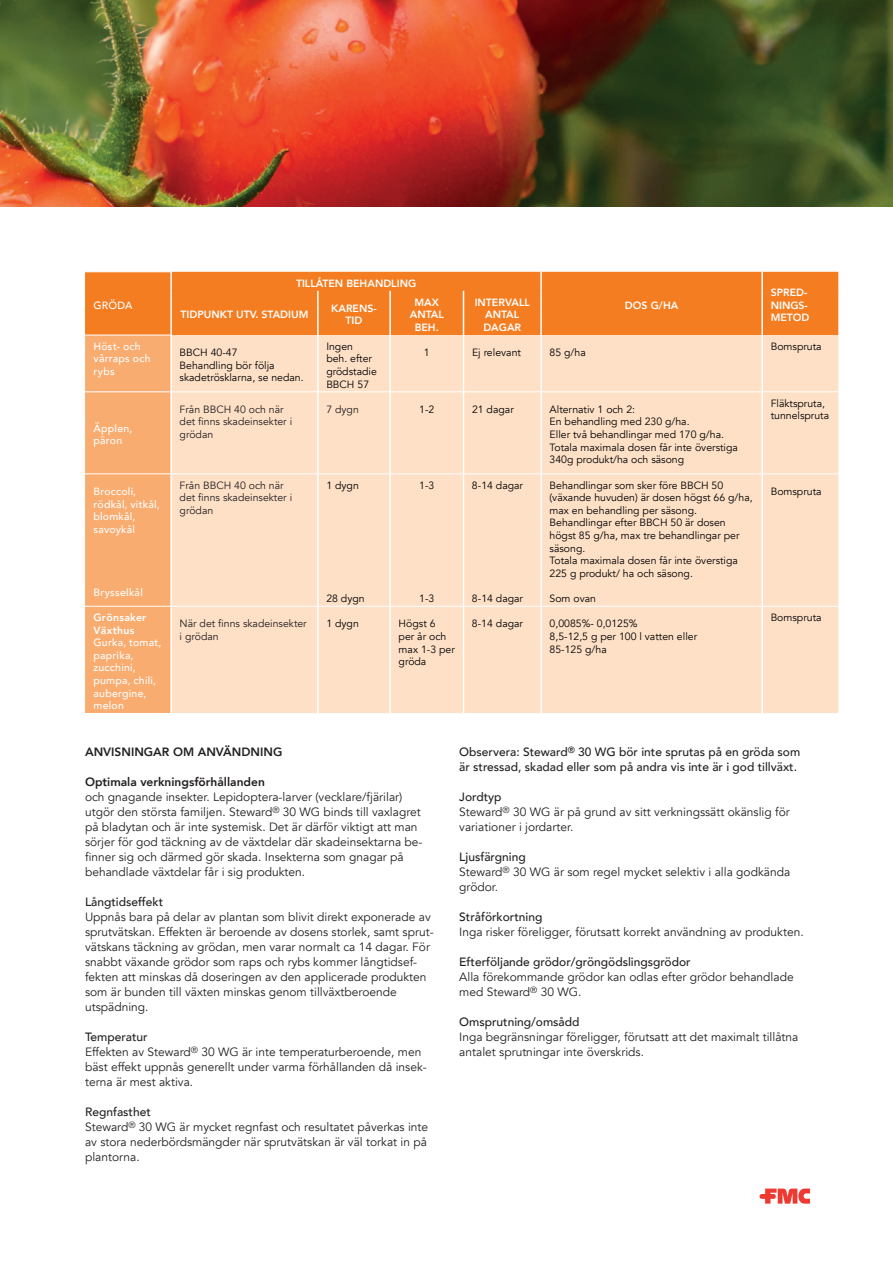
<style>
.page{position:relative;width:893px;height:1263px;background:#fff}
.page>*{position:absolute;margin:0;border:0;box-sizing:border-box;transform-origin:0 0}
.t1{font:12px/15px "Avenir";color:#231f20}
.t2{font:500 12px/15px "Avenir";color:#231f20}
.t3{font:800 12px "Avenir";color:#231f20}
.t4{font:10.5px/12.6px "Avenir";color:#000}
.t5{font:500 10.5px/12.6px "Avenir";letter-spacing:.025em;color:#fff}
.t6{font:10.5px/12.6px "Avenir";color:#231f20}
.t7{font:800 10.5px/12.6px "Avenir";color:#fff;text-align:center}
.t8{font:800 10.5px/12.6px "Avenir";letter-spacing:.03em;color:#fff}
.s1{font-weight:500}
</style>
<div class="page">
<img style="left:0;top:0;width:893px;height:206px">
<div style="left:85px;top:272px;width:753px;height:63px;background:#f47d21"></div>
<div style="left:85px;top:336px;width:85px;height:377px;background:#f9ac70"></div>
<div style="left:172px;top:335px;width:666px;height:378px;background:#fee0c7"></div>
<hr style="left:85px;top:272px;width:87px;height:1px;background:#fff">
<hr style="left:85px;top:392px;width:85px;height:1px;background:#fff">
<hr style="left:85px;top:474px;width:85px;height:1px;background:#fff">
<hr style="left:85px;top:606px;width:85px;height:1px;background:#fff">
<hr style="left:172px;top:392px;width:145px;height:1px;background:#fff">
<hr style="left:319px;top:392px;width:70px;height:1px;background:#fff">
<hr style="left:391px;top:392px;width:72px;height:1px;background:#fff">
<hr style="left:464px;top:392px;width:76px;height:1px;background:#fff">
<hr style="left:542px;top:392px;width:219px;height:1px;background:#fff">
<hr style="left:763px;top:392px;width:75px;height:1px;background:#fff">
<hr style="left:172px;top:474px;width:145px;height:1px;background:#fff">
<hr style="left:319px;top:474px;width:70px;height:1px;background:#fff">
<hr style="left:391px;top:474px;width:72px;height:1px;background:#fff">
<hr style="left:464px;top:474px;width:76px;height:1px;background:#fff">
<hr style="left:542px;top:474px;width:219px;height:1px;background:#fff">
<hr style="left:763px;top:474px;width:75px;height:1px;background:#fff">
<hr style="left:172px;top:606px;width:145px;height:1px;background:#fff">
<hr style="left:319px;top:606px;width:70px;height:1px;background:#fff">
<hr style="left:391px;top:606px;width:72px;height:1px;background:#fff">
<hr style="left:464px;top:606px;width:76px;height:1px;background:#fff">
<hr style="left:542px;top:606px;width:219px;height:1px;background:#fff">
<hr style="left:763px;top:606px;width:75px;height:1px;background:#fff">
<svg style="left:170px;top:272px;width:2px;height:19px"></svg>
<svg style="left:540px;top:272px;width:2px;height:19px"></svg>
<svg style="left:761px;top:272px;width:2px;height:19px"></svg>
<svg style="left:838px;top:272px;width:1px;height:19px"></svg>
<hr style="left:170px;top:291px;width:2px;height:44px;background:#fff">
<hr style="left:317px;top:291px;width:2px;height:44px;background:#fff">
<hr style="left:389px;top:291px;width:2px;height:44px;background:#fff">
<hr style="left:463px;top:291px;width:1px;height:44px;background:#fff">
<hr style="left:540px;top:291px;width:2px;height:44px;background:#fff">
<hr style="left:761px;top:291px;width:2px;height:44px;background:#fff">
<hr style="left:317px;top:335px;width:2px;height:57px;background:#fff">
<hr style="left:389px;top:335px;width:2px;height:57px;background:#fff">
<hr style="left:463px;top:335px;width:1px;height:57px;background:#fff">
<hr style="left:540px;top:335px;width:2px;height:57px;background:#fff">
<hr style="left:761px;top:335px;width:2px;height:57px;background:#fff">
<hr style="left:317px;top:392px;width:2px;height:82px;background:#fff">
<hr style="left:389px;top:392px;width:2px;height:82px;background:#fff">
<hr style="left:463px;top:392px;width:1px;height:82px;background:#fff">
<hr style="left:540px;top:392px;width:2px;height:82px;background:#fff">
<hr style="left:761px;top:392px;width:2px;height:82px;background:#fff">
<hr style="left:317px;top:474px;width:2px;height:132px;background:#fff">
<hr style="left:389px;top:474px;width:2px;height:132px;background:#fff">
<hr style="left:463px;top:474px;width:1px;height:132px;background:#fff">
<hr style="left:540px;top:474px;width:2px;height:132px;background:#fff">
<hr style="left:761px;top:474px;width:2px;height:132px;background:#fff">
<hr style="left:317px;top:606px;width:2px;height:107px;background:#fff">
<hr style="left:389px;top:606px;width:2px;height:107px;background:#fff">
<hr style="left:463px;top:606px;width:1px;height:107px;background:#fff">
<hr style="left:540px;top:606px;width:2px;height:107px;background:#fff">
<hr style="left:761px;top:606px;width:2px;height:107px;background:#fff">
<svg style="left:759px;top:1188px;width:51px;height:15px"></svg>
<p class="t5" style="left:94px;top:298px;width:41px">GRÖDA</p>
<p class="t7" style="left:296px;top:277px;width:122px">TILLÅTEN BEHANDLING</p>
<p class="t7" style="left:771px;top:286px;width:39px;text-align:left">SPRED-<br>NINGS-</p>
<p class="t7" style="left:331px;top:302px;width:47px">KARENS-<br>TID</p>
<p class="t7" style="left:410px;top:296px;width:36px">MAX<br>ANTAL<br>BEH.</p>
<p class="t7" style="left:475px;top:296px;width:57px">INTERVALL<br>ANTAL<br>DAGAR</p>
<p class="t7" style="left:625px;top:299px;width:55px">DOS G/HA</p>
<p class="t7" style="left:181px;top:308px;width:129px">TIDPUNKT UTV. STADIUM</p>
<p class="t7" style="left:771px;top:311px;width:40px">METOD</p>
<p class="t5" style="left:94px;top:339px;width:59px">Höst- och vårraps och rybs</p>
<p class="t4" style="left:180px;top:346px;width:126px">BBCH 40-47<br>Behandling bör följa skadetrösklarna, se nedan.</p>
<p class="t4" style="left:326px;top:340px;width:52px">Ingen<br>beh. efter grödstadie<br>BBCH 57</p>
<p class="t4" style="left:424px;top:346px;width:7px">1</p>
<p class="t4" style="left:472px;top:346px;width:50px">Ej relevant</p>
<p class="t4" style="left:550px;top:346px;width:38px">85 g/ha</p>
<p class="t4" style="left:771px;top:340px;width:52px">Bomspruta</p>
<p class="t5" style="left:94px;top:421px;width:40px">Äpplen, päron</p>
<p class="t5" style="left:94px;top:484px;width:68px">Broccoli, rödkål, vitkål, blomkål, savoykål</p>
<p class="t5" style="left:94px;top:585px;width:51px">Brysselkål</p>
<p class="t8" style="left:94px;top:611px;width:54px">Grönsaker<br>Växthus</p>
<p class="t5" style="left:94px;top:636px;width:69px">Gurka, tomat, paprika, zucchini, pumpa, chili, aubergine, melon</p>
<p class="t6" style="left:180px;top:403px;width:114px">Från BBCH 40 och när det finns skadeinsekter i grödan</p>
<p class="t6" style="left:326px;top:403px;width:34px">7 dygn</p>
<p class="t4" style="left:419px;top:403px;width:17px">1-2</p>
<p class="t4" style="left:472px;top:403px;width:43px">21 dagar</p>
<p class="t4" style="left:550px;top:403px;width:190px">Alternativ 1 och 2:<br>En behandling med 230 g/ha.<br>Eller två behandlingar med 170 g/ha.<br>Totala maximala dosen får inte överstiga<br>340g produkt/ha och säsong</p>
<p class="t4" style="left:771px;top:397px;width:60px">Fläktspruta, tunnelspruta</p>
<p class="t6" style="left:180px;top:479px;width:114px">Från BBCH 40 och när det finns skadeinsekter i grödan</p>
<p class="t4" style="left:326px;top:479px;width:34px">1 dygn</p>
<p class="t4" style="left:326px;top:592px;width:40px">28 dygn</p>
<p class="t4" style="left:419px;top:479px;width:17px">1-3</p>
<p class="t4" style="left:419px;top:592px;width:17px">1-3</p>
<p class="t4" style="left:472px;top:479px;width:53px">8-14 dagar</p>
<p class="t4" style="left:472px;top:592px;width:53px">8-14 dagar</p>
<p class="t4" style="left:550px;top:479px;width:205px">Behandlingar som sker före BBCH 50 (växande huvuden) är dosen högst 66 g/ha, max en behandling per säsong.<br>Behandlingar efter BBCH 50 är dosen högst 85 g/ha, max tre behandlingar per säsong.<br>Totala maximala dosen får inte överstiga<br>225 g produkt/ ha och säsong.</p>
<p class="t4" style="left:550px;top:592px;width:48px">Som ovan</p>
<p class="t6" style="left:180px;top:618px;width:129px">När det finns skadeinsekter i grödan</p>
<p class="t4" style="left:326px;top:618px;width:34px">1 dygn</p>
<p class="t4" style="left:399px;top:618px;width:58px">Högst 6<br>per år och max 1-3 per gröda</p>
<p class="t4" style="left:472px;top:618px;width:53px">8-14 dagar</p>
<p class="t4" style="left:550px;top:618px;width:149px">0,0085%- 0,0125%<br>8,5-12,5 g per 100 l vatten eller<br>85-125 g/ha</p>
<p class="t4" style="left:771px;top:485px;width:52px">Bomspruta</p>
<p class="t4" style="left:771px;top:611px;width:52px">Bomspruta</p>
<p class="t3" style="left:85px;top:743px;width:199px">ANVISNINGAR OM ANVÄNDNING</p>
<p class="t3" style="left:85px;top:773px;width:181px">Optimala verkningsförhållanden</p>
<p class="t1" style="left:85px;top:790px;width:339px">och gnagande insekter. Lepidoptera-larver (vecklare/fjärilar) utgör den största familjen. Steward<sup>®</sup> 30 WG binds till vaxlagret på bladytan och är inte systemisk. Det är därför viktigt att man sörjer för god täckning av de växtdelar där skadeinsektarna be&shy;finner sig och därmed gör skada. Insekterna som gnagar på behandlade växtdelar får i sig produkten.</p>
<p class="t2" style="left:85px;top:894px;width:80px">Långtidseffekt</p>
<p class="t1" style="left:85px;top:910px;width:350px">Uppnås bara på delar av plantan som blivit direkt exponerade av sprutvätskan. Effekten är beroende av dosens storlek, samt sprut&shy;vätskans täckning av grödan, men varar normalt ca 14 dagar. För snabbt växande grödor som raps och rybs kommer långtidsef&shy;fekten att minskas då doseringen av den applicerade produkten som är bunden till växten minskas genom tillväxtberoende utspädning.</p>
<p class="t1" style="left:85px;top:1030px;width:343px"><span class="s1">Temperatur<br></span>Effekten av Steward<sup>®</sup> 30 WG är inte temperaturberoende, men bäst effekt uppnås generellt under varma förhållanden då insek&shy;terna är mest aktiva.</p>
<p class="t1" style="left:85px;top:1105px;width:345px"><span class="s1">Regnfasthet<br></span>Steward<sup>®</sup> 30 WG är mycket regnfast och resultatet påverkas inte av stora nederbördsmängder när sprutvätskan är väl torkat in på plantorna.</p>
<p class="t2" style="left:459px;top:744px;width:343px">Observera: Steward<sup>®</sup> 30 WG bör inte sprutas på en gröda som är stressad, skadad eller som på andra vis inte är i god tillväxt.</p>
<p class="t1" style="left:459px;top:790px;width:332px"><span class="s1">Jordtyp<br></span>Steward<sup>®</sup> 30 WG är på grund av sitt verkningssätt okänslig för variationer i jordarter.</p>
<p class="t1" style="left:459px;top:850px;width:332px"><span class="s1">Ljusfärgning<br></span>Steward<sup>®</sup> 30 WG är som regel mycket selektiv i alla godkända grödor.</p>
<p class="t2" style="left:459px;top:909px;width:85px">Stråförkortning</p>
<p class="t1" style="left:459px;top:925px;width:346px">Inga risker föreligger, förutsatt korrekt användning av produkten.</p>
<p class="t2" style="left:459px;top:954px;width:233px">Efterföljande grödor/gröngödslingsgrödor</p>
<p class="t1" style="left:459px;top:970px;width:336px">Alla förekommande grödor kan odlas efter grödor behandlade med Steward<sup>®</sup> 30 WG.</p>
<p class="t2" style="left:459px;top:1014px;width:122px">Omsprutning/omsådd</p>
<p class="t1" style="left:459px;top:1030px;width:341px">Inga begränsningar föreligger, förutsatt att det maximalt tillåtna antalet sprutningar inte överskrids.</p>
</div>
